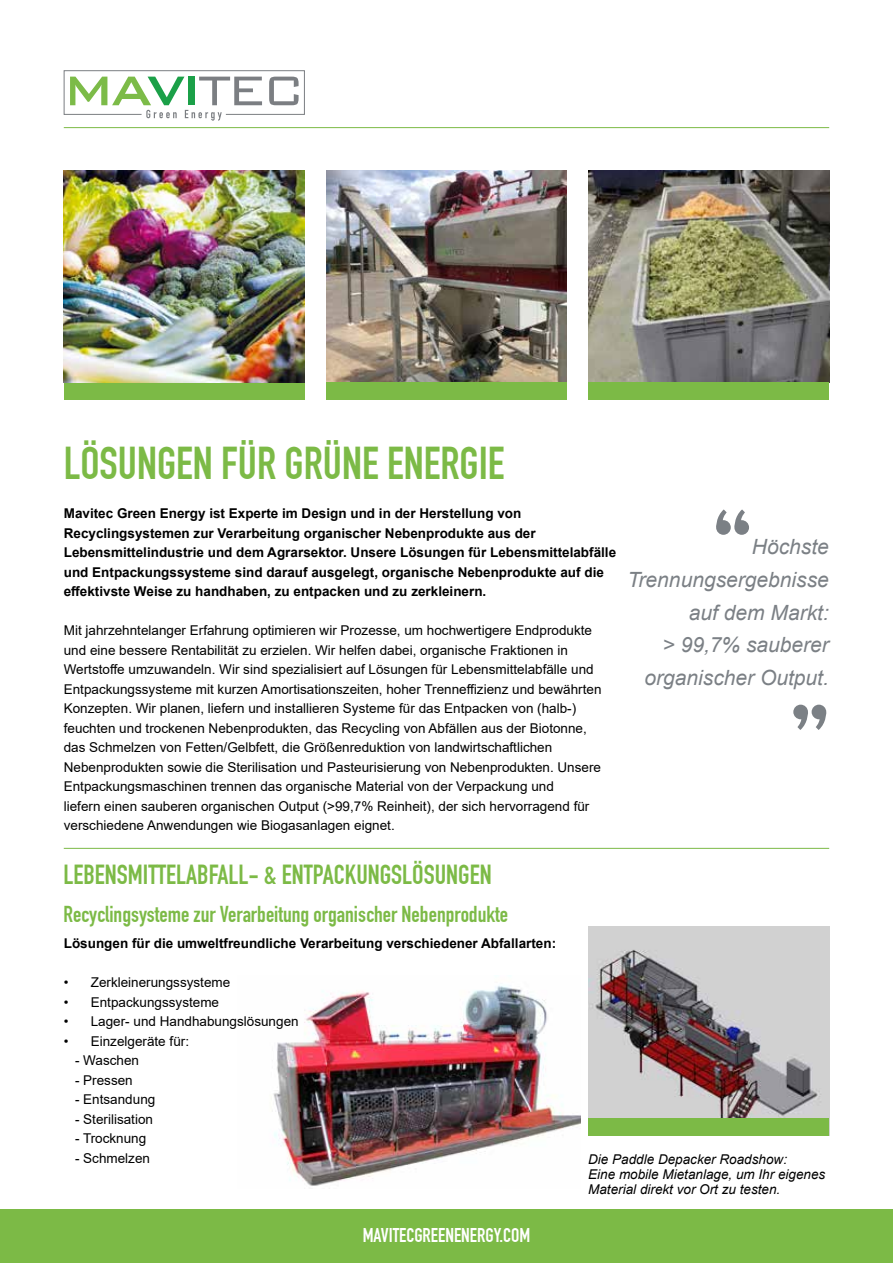
<style>
.page{position:relative;width:893px;height:1263px;background:#fff}
.page>*{position:absolute;margin:0;border:0;box-sizing:border-box;transform-origin:0 0}
.t1{font:45px "DIN Engschrift";color:#7cba46}
.t2{font:27px "DIN Engschrift";color:#7cba46}
.t3{font:22.5px "DIN Engschrift";color:#7cba46}
.t4{font:italic 21px/33px "Arial";color:#7b8085;text-align:right}
.t5{font:19.5px "DIN Engschrift";color:#fff}
.t6{font:13.5px/19.5px "Arial";color:#000}
.t7{font:700 13.5px/19.5px "Arial";color:#000}
.t8{font:italic 13.5px/15px "Arial";color:#000}
</style>
<div class="page">
<div style="left:0;top:1210px;width:893px;height:53px;background:#7cba46"></div>
<img style="left:272px;top:985px;width:309px;height:201px">
<img style="left:326px;top:171px;width:241px;height:212px">
<img style="left:588px;top:171px;width:241px;height:212px">
<svg style="left:64px;top:70px;width:241px;height:51px"></svg>
<hr style="left:64px;top:848px;width:765px;height:1px;background:#7cba46">
<hr style="left:64px;top:127px;width:765px;height:1px;background:#7cba46">
<svg style="left:716px;top:509px;width:33px;height:26px"></svg>
<svg style="left:793px;top:705px;width:34px;height:25px"></svg>
<img style="left:589px;top:926px;width:240px;height:192px">
<div style="left:64px;top:383px;width:241px;height:17px;background:#7cba46"></div>
<div style="left:326px;top:383px;width:241px;height:17px;background:#7cba46"></div>
<div style="left:588px;top:383px;width:241px;height:17px;background:#7cba46"></div>
<div style="left:589px;top:1118px;width:240px;height:17px;background:#7cba46"></div>
<img style="left:64px;top:171px;width:241px;height:212px">
<h1 class="t1" style="left:64px;top:441px;width:442px">LÖSUNGEN FÜR GRÜNE ENERGIE</h1>
<p class="t7" style="left:64px;top:504px;width:554px">Mavitec Green Energy ist Experte im Design und in der Herstellung von Recyclingsystemen zur Verarbeitung organischer Nebenprodukte aus der Lebensmittelindustrie und dem Agrarsektor. Unsere Lösungen für Lebensmittelabfälle und Entpackungssysteme sind darauf ausgelegt, organische Nebenprodukte auf die effektivste Weise zu handhaben, zu entpacken und zu zerkleinern.</p>
<p class="t6" style="left:64px;top:622px;width:539px">Mit jahrzehntelanger Erfahrung optimieren wir Prozesse, um hochwertigere Endprodukte und eine bessere Rentabilität zu erzielen. Wir helfen dabei, organische Fraktionen in Wertstoffe umzuwandeln. Wir sind spezialisiert auf Lösungen für Lebensmittelabfälle und Entpackungssysteme mit kurzen Amortisationszeiten, hoher Trenneffizienz und bewährten Konzepten. Wir planen, liefern und installieren Systeme für das Entpacken von (halb-) feuchten und trockenen Nebenprodukten, das Recycling von Abfällen aus der Biotonne, das Schmelzen von Fetten/Gelbfett, die Größenreduktion von landwirtschaftlichen Nebenprodukten sowie die Sterilisation und Pasteurisierung von Nebenprodukten. Unsere Entpackungsmaschinen trennen das organische Material von der Verpackung und<br>liefern einen sauberen organischen Output (&gt;99,7% Reinheit), der sich hervorragend für verschiedene Anwendungen wie Biogasanlagen eignet.</p>
<h2 class="t2" style="left:63px;top:861px;width:430px">LEBENSMITTELABFALL- &amp; ENTPACKUNGSLÖSUNGEN</h2>
<h3 class="t3" style="left:63px;top:902px;width:446px">Recyclingsysteme zur Verarbeitung organischer Nebenprodukte</h3>
<h3 class="t4" style="left:627px;top:532px;width:203px">Höchste<br>Trennungsergebnisse auf dem Markt:<br>&gt; 99,7% sauberer organischer Output.</h3>
<p class="t7" style="left:64px;top:934px;width:494px">Lösungen für die umweltfreundliche Verarbeitung verschiedener Abfallarten:</p>
<p class="t6" style="left:64px;top:974px;width:168px">• Zerkleinerungssysteme</p>
<p class="t6" style="left:64px;top:993px;width:157px">• Entpackungssysteme</p>
<p class="t6" style="left:64px;top:1013px;width:236px">• Lager- und Handhabungslösungen</p>
<p class="t6" style="left:64px;top:1032px;width:127px">• Einzelgeräte für:</p>
<p class="t6" style="left:75px;top:1052px;width:66px">- Waschen</p>
<p class="t6" style="left:75px;top:1071px;width:59px">- Pressen</p>
<p class="t6" style="left:75px;top:1091px;width:82px">- Entsandung</p>
<p class="t6" style="left:75px;top:1110px;width:80px">- Sterilisation</p>
<p class="t6" style="left:75px;top:1128px;width:73px">- Trocknung</p>
<p class="t6" style="left:75px;top:1149px;width:77px">- Schmelzen</p>
<p class="t8" style="left:588px;top:1153px;width:239px">Die Paddle Depacker Roadshow:<br>Eine mobile Mietanlage, um Ihr eigenes<br>Material direkt vor Ort zu testen.</p>
<h3 class="t5" style="left:363px;top:1225px;width:169px">MAVITECGREENENERGY.COM</h3>
</div>
